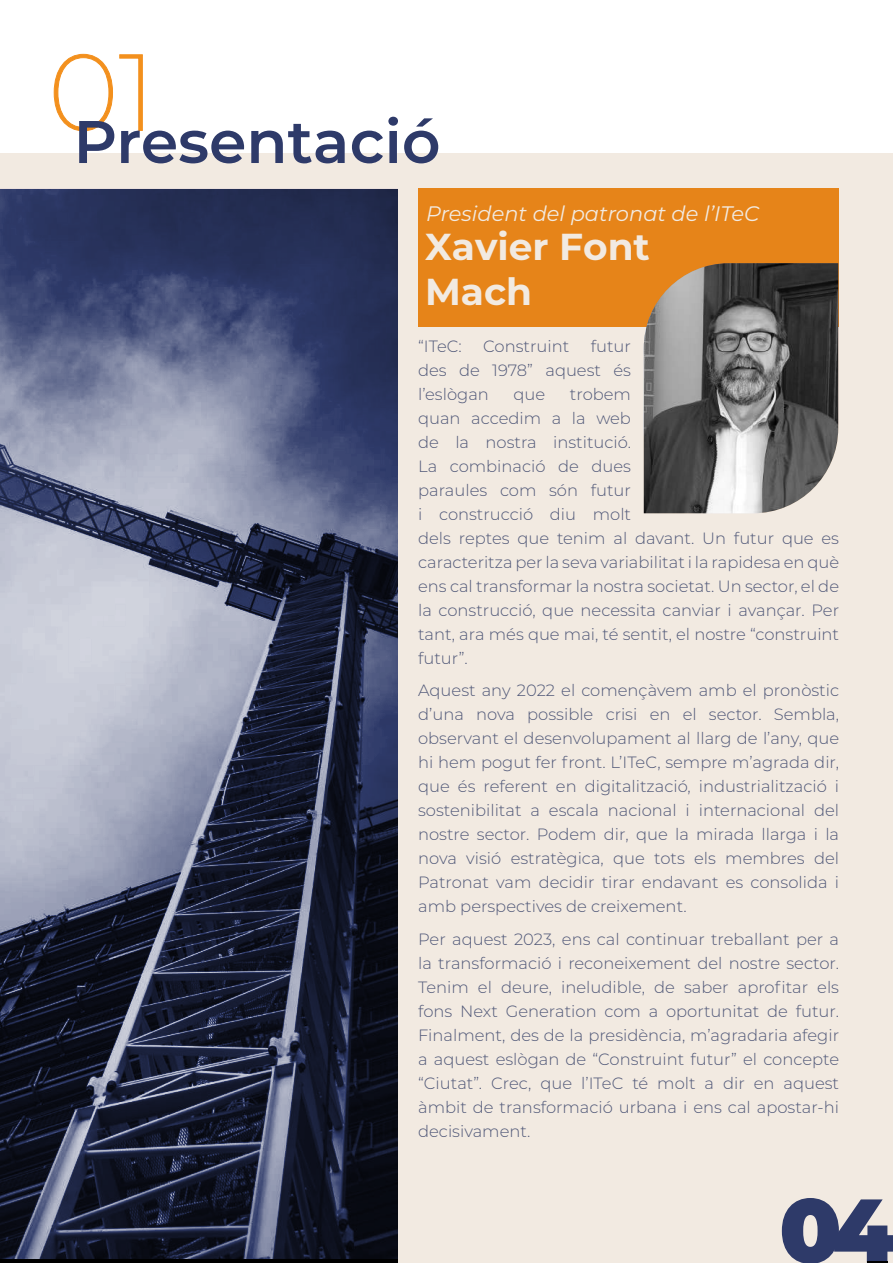
<style>
.page{position:relative;width:893px;height:1263px;background:#fff}
.page>*{position:absolute;margin:0;border:0;box-sizing:border-box;transform-origin:0 0}
.t1{font:900 90px "Montserrat";color:#2e3a69}
.t2{font:600 60px "Montserrat";color:#2e3a69}
.t3{font:700 37.5px/45px "Montserrat";color:#f2eae1}
.t4{font:italic 21px "Montserrat";color:#f2eae1}
.t5{font:300 16.35px/24px "Montserrat";color:#505878;text-align:justify}
</style>
<div class="page">
<div style="left:0;top:153px;width:893px;height:1110px;background:#f2eae1"></div>
<svg style="left:867px;top:1262px;width:20px;height:1px"></svg>
<svg style="left:0;top:188px;width:398px;height:1075px;background:#4d536c"></svg>
<div style="left:418px;top:188px;width:421px;height:139px;background:#e68419"></div>
<svg style="left:644px;top:263px;width:194px;height:250px;background:#716e6a"></svg>
<h2 class="t2" style="left:48px;top:99px;width:394px"><sup>01</sup>Presentació</h2>
<p class="t4" style="left:426px;top:199px;width:334px">President del patronat de l’ITeC</p>
<h3 class="t3" style="left:425px;top:223px;width:226px">Xavier Font<br>Mach</h3>
<p class="t5" style="left:418px;top:333px;width:45px">“ITeC:</p>
<p class="t5" style="left:483px;top:333px;width:87px">Construint</p>
<p class="t5" style="left:418px;top:333px;width:214px;text-indent:173px">futur des de 1978” aquest és l’eslògan</p>
<p class="t5" style="left:418px;top:381px;width:422px;text-align:left;text-indent:152px">trobem<br>quan accedim a la web<br>de la nostra institució.<br>La combinació de dues<br>paraules com són futur<br>i construcció diu molt<br>dels reptes que tenim al davant. Un futur que es caracteritza per la seva variabilitat i la rapidesa en què ens cal transformar la nostra societat. Un sector, el de la construcció, que necessita canviar i avançar. Per tant, ara més que mai, té sentit, el nostre “construint futur”.</p>
<p class="t5" style="left:418px;top:678px;width:422px">Aquest any 2022 el començàvem amb el pronòstic d’una nova possible crisi en el sector. Sembla, observant el desenvolupament al llarg de l’any, que hi hem pogut fer front. L’ITeC, sempre m’agrada dir, que és referent en digitalització, industrialització i sostenibilitat a escala nacional i internacional del nostre sector. Podem dir, que la mirada llarga i la nova visió estratègica, que tots els membres del Patronat vam decidir tirar endavant es consolida i amb perspectives de creixement.</p>
<p class="t5" style="left:418px;top:927px;width:422px">Per aquest 2023, ens cal continuar treballant per a la transformació i reconeixement del nostre sector.<br>Tenim el deure, ineludible, de saber aprofitar els fons Next Generation com a oportunitat de futur.<br>Finalment, des de la presidència, m’agradaria afegir a aquest eslògan de “Construint futur” el concepte “Ciutat”. Crec, que l’ITeC té molt a dir en aquest àmbit de transformació urbana i ens cal apostar-hi decisivament.</p>
<p class="t5" style="left:514px;top:381px;width:33px">que</p>
<h1 class="t1" style="left:779px;top:1163px;width:118px">04</h1>
</div>
